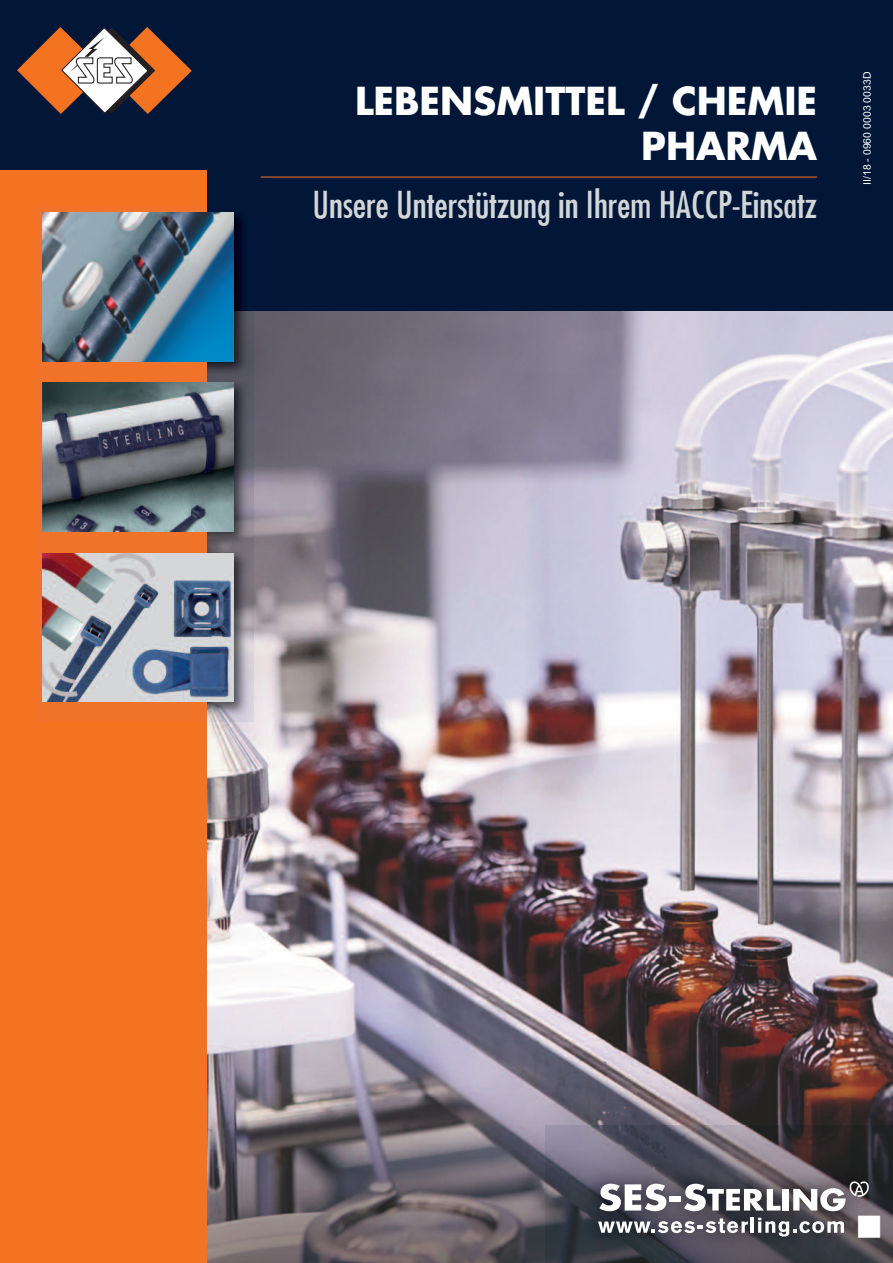
<style>
.page{position:relative;width:893px;height:1263px;background:#fff}
.page>*{position:absolute;margin:0;border:0;box-sizing:border-box;transform-origin:0 0}
.t1{font:700 37.5px/45px "Futura";color:#fff;text-align:right}
.t2{font:condensed 36px "Futura";color:#d3d6d8}
.t3{font:30px "Zapf Dingbats";color:#fff}
.t4{font:10.5px "Arial";color:#fff}
</style>
<div class="page">
<img style="left:206px;top:310px;width:687px;height:953px">
<div style="left:0;top:0;width:893px;height:310px;background:#021738"></div>
<div style="left:0;top:170px;width:206px;height:1093px;background:#f47321"></div>
<hr style="left:261px;top:177px;width:556px;height:1px;background:#f47321">
<img style="left:42px;top:206px;width:211px;height:515px">
<img style="left:43px;top:213px;width:191px;height:148px">
<img style="left:43px;top:383px;width:191px;height:148px">
<img style="left:43px;top:553px;width:191px;height:149px">
<svg style="left:17px;top:27px;width:175px;height:87px"></svg>
<img style="left:546px;top:1126px;width:347px;height:137px">
<svg style="left:599px;top:1184px;width:67px;height:27px"></svg>
<div style="left:670px;top:1197px;width:11px;height:5px;background:#fff"></div>
<svg style="left:684px;top:1184px;width:97px;height:27px"></svg>
<div style="left:783px;top:1189px;width:6px;height:21px;background:#fff"></div>
<svg style="left:598px;top:1218px;width:150px;height:15px"></svg>
<hr style="left:751px;top:1218px;width:3px;height:15px;background:#fff">
<svg style="left:758px;top:1218px;width:86px;height:18px"></svg>
<svg style="left:793px;top:1181px;width:76px;height:30px"></svg>
<p class="t1" style="left:355px;top:78px;width:464px">LEBENSMITTEL / CHEMIE<br>PHARMA</p>
<p class="t2" style="left:312px;top:182px;width:506px">Unsere Unterstützung in Ihrem HACCP-Einsatz</p>
<p class="t4" style="left:861px;top:185px;width:115px;rotate:-90deg">II/18 - 0960 0003 0033D</p>
<p class="t3" style="left:858px;top:1206px;width:24px">■</p>
</div>
